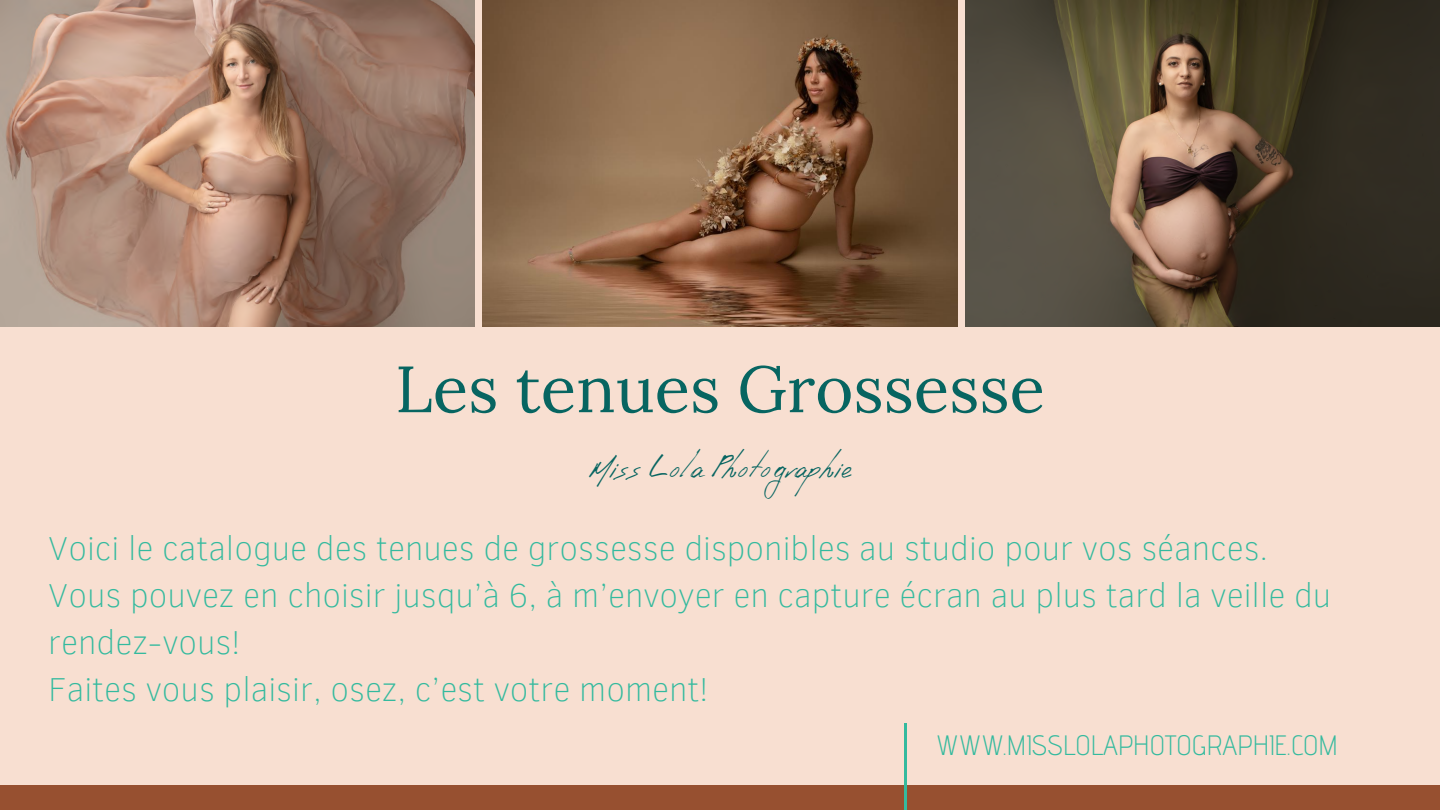
<style>
.page{position:relative;width:1440px;height:810px;background:#f8dfd1}
.page>*{position:absolute;margin:0;border:0;box-sizing:border-box;transform-origin:0 0}
.t1{font:65.2px "Lora";color:#076561}
.t2{font:48.5px "Aka Acid GR Fifindrel";color:#076561}
.t3{font:100 34px/47.2px "Clear Sans";color:#34ba9e}
.t4{font:300 28px "Advent Pro";color:#34ba9e}
</style>
<div class="page">
<div style="left:0;top:786px;width:1440px;height:24px;background:#975030"></div>
<hr style="left:904px;top:723px;width:3px;height:87px;background:#34ba9e">
<img style="left:0;top:0;width:475px;height:327px">
<img style="left:482px;top:0;width:476px;height:327px">
<img style="left:965px;top:0;width:475px;height:327px">
<h1 class="t1" style="left:395px;top:347px;width:651px">Les tenues Grossesse</h1>
<h2 class="t2" style="left:588px;top:448px;width:266px">MissLola Photographie</h2>
<p class="t3" style="left:48px;top:522px;width:1284px">Voici le catalogue des tenues de grossesse disponibles au studio pour vos séances.<br>Vous pouvez en choisir jusqu’à 6, à m’envoyer en capture écran au plus tard la veille du rendez-vous!<br>Faites vous plaisir, osez, c’est votre moment!</p>
<p class="t4" style="left:936px;top:728px;width:404px">WWW.MISSLOLAPHOTOGRAPHIE.COM</p>
</div>
